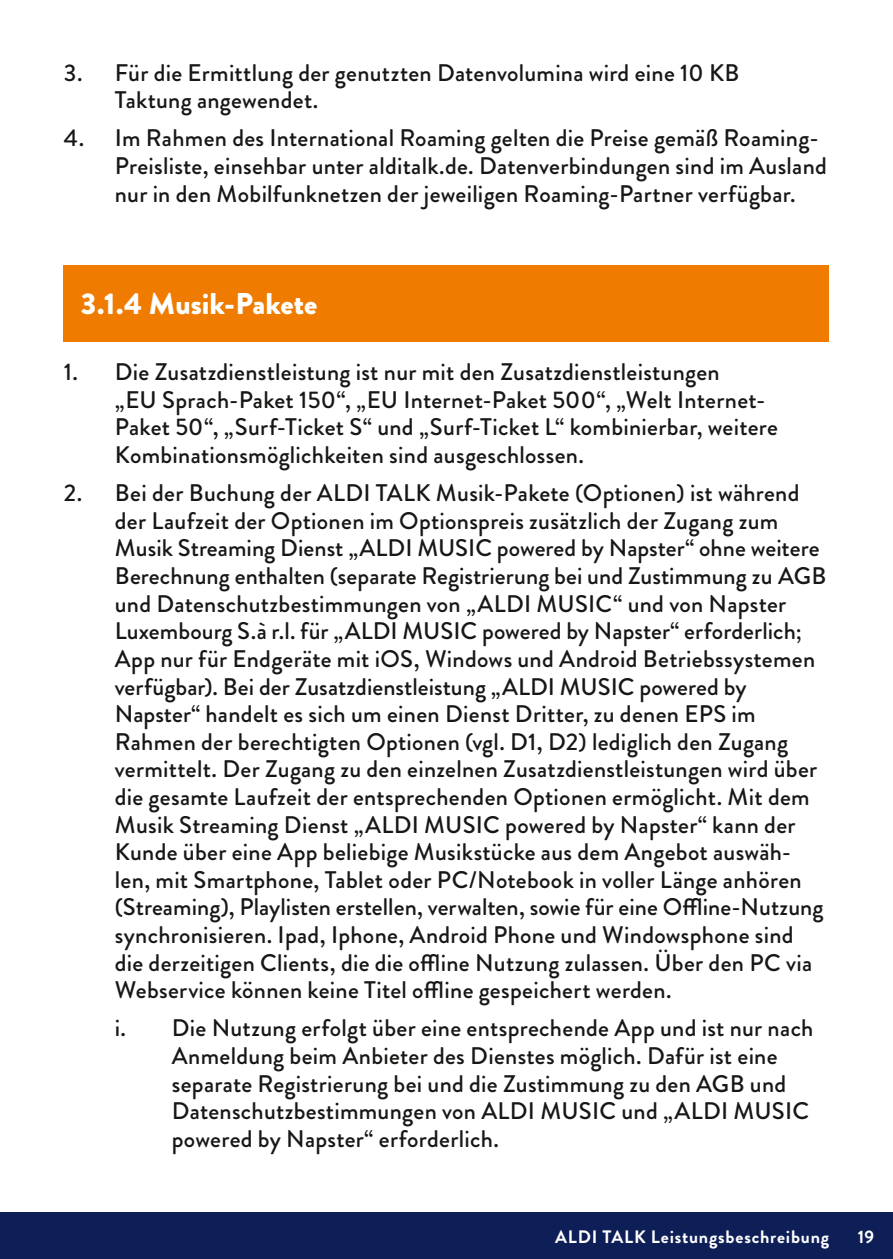
<style>
.page{position:relative;width:893px;height:1259px;background:#fff}
.page>*{position:absolute;margin:0;border:0;box-sizing:border-box;transform-origin:0 0}
.t1{font:900 30px "Brandon Grotesque";color:#fff}
.t2{font:500 24px/27.6px "Brandon Grotesque";letter-spacing:.01em;color:#181716}
.t3{font:700 18px "Brandon Grotesque";letter-spacing:.045em;color:#fff}
</style>
<div class="page">
<div style="left:0;top:1212px;width:893px;height:47px;background:#0e1f58"></div>
<div style="left:64px;top:265px;width:765px;height:77px;background:#ef7c00"></div>
<p class="t2" style="left:115px;top:59px;width:626px;text-indent:-51px">3. Für die Ermittlung der genutzten Datenvolumina wird eine 10 KB<br>Taktung angewendet.</p>
<p class="t2" style="left:115px;top:125px;width:714px;text-indent:-51px">4. Im Rahmen des International Roaming gelten die Preise gemäß Roaming-<br>Preisliste, einsehbar unter alditalk.de. Datenverbindungen sind im Ausland nur in den Mobilfunknetzen der jeweiligen Roaming-Partner verfügbar.</p>
<p class="t1" style="left:81px;top:282px;width:238px">3.1.4 Musik-Pakete</p>
<p class="t2" style="left:115px;top:358px;width:665px;text-indent:-51px">1. Die Zusatzdienstleistung ist nur mit den Zusatzdienstleistungen<br>„EU Sprach-Paket 150“, „EU Internet-Paket 500“, „Welt Internet-Paket 50“, „Surf-Ticket S“ und „Surf-Ticket L“ kombinierbar, weitere Kombinationsmöglichkeiten sind ausgeschlossen.</p>
<p class="t2" style="left:115px;top:479px;width:713px;text-indent:-51px">2. Bei der Buchung der ALDI TALK Musik-Pakete (Optionen) ist während der Laufzeit der Optionen im Optionspreis zusätzlich der Zugang zum Musik Streaming Dienst „ALDI MUSIC powered by Napster“ ohne weitere Berechnung enthalten (separate Registrierung bei und Zustimmung zu AGB und Datenschutzbestimmungen von „ALDI MUSIC“ und von Napster Luxembourg S.à r.l. für „ALDI MUSIC powered by Napster“ erforderlich; App nur für Endgeräte mit iOS, Windows und Android Betriebssystemen verfügbar). Bei der Zusatzdienstleistung „ALDI MUSIC powered by Napster“ handelt es sich um einen Dienst Dritter, zu denen EPS im Rahmen der berechtigten Optionen (vgl. D1, D2) lediglich den Zugang vermittelt. Der Zugang zu den einzelnen Zusatzdienstleistungen wird über die gesamte Laufzeit der entsprechenden Optionen ermöglicht. Mit dem Musik Streaming Dienst „ALDI MUSIC powered by Napster“ kann der Kunde über eine App beliebige Musikstücke aus dem Angebot auswäh&shy;len, mit Smartphone, Tablet oder PC/Notebook in voller Länge anhören (Streaming), Playlisten erstellen, verwalten, sowie für eine Offline-Nutzung synchronisieren. Ipad, Iphone, Android Phone und Windowsphone sind die derzeitigen Clients, die die offline Nutzung zulassen. Über den PC via Webservice können keine Titel offline gespeichert werden.</p>
<p class="t2" style="left:172px;top:1014px;width:643px;text-indent:-57px">i. Die Nutzung erfolgt über eine entsprechende App und ist nur nach Anmeldung beim Anbieter des Dienstes möglich. Dafür ist eine separate Registrierung bei und die Zustimmung zu den AGB und Datenschutzbestimmungen von ALDI MUSIC und „ALDI MUSIC powered by Napster“ erforderlich.</p>
<p class="t3" style="left:555px;top:1224px;width:276px">ALDI TALK Leistungsbeschreibung</p>
<p class="t3" style="left:858px;top:1224px;width:18px">19</p>
</div>
